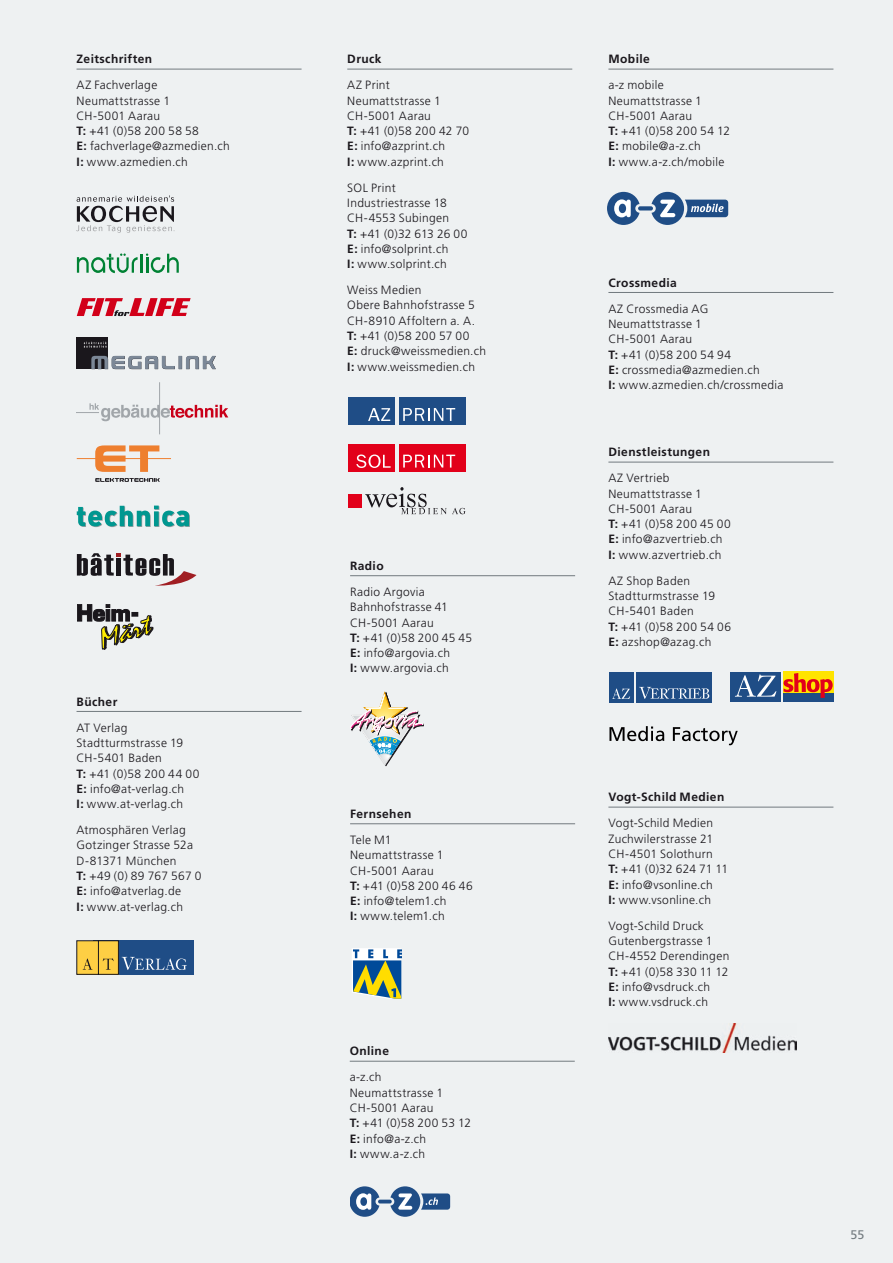
<style>
.page{position:relative;width:893px;height:1263px;background:#eef1f2}
.page>*{position:absolute;margin:0;border:0;box-sizing:border-box;transform-origin:0 0}
.t1{font:12.45px "Frutiger";color:#727a7f}
.t2{font:300 12px/15.3px "Frutiger";letter-spacing:.025em;color:#1a171c}
.t3{font:700 12px "Frutiger";letter-spacing:.035em;color:#1a171c}
.s1{font-weight:700}
</style>
<div class="page">
<hr style="left:608px;top:69px;width:225px;height:1px;background:#727a7f">
<hr style="left:608px;top:292px;width:225px;height:1px;background:#727a7f">
<hr style="left:347px;top:69px;width:225px;height:1px;background:#727a7f">
<div style="left:399px;top:397px;width:67px;height:28px;background:#1f4d86"></div>
<div style="left:349px;top:397px;width:46px;height:28px;background:#1f4d86"></div>
<svg style="left:368px;top:408px;width:22px;height:13px"></svg>
<svg style="left:403px;top:408px;width:52px;height:13px"></svg>
<div style="left:609px;top:673px;width:25px;height:30px;background:#1f4d86"></div>
<div style="left:636px;top:673px;width:76px;height:30px;background:#1f4d86"></div>
<svg style="left:612px;top:688px;width:18px;height:11px"></svg>
<svg style="left:639px;top:687px;width:70px;height:12px"></svg>
<div style="left:399px;top:444px;width:67px;height:27px;background:#e2001a"></div>
<div style="left:349px;top:444px;width:46px;height:27px;background:#e2001a"></div>
<svg style="left:403px;top:455px;width:52px;height:13px"></svg>
<svg style="left:356px;top:454px;width:35px;height:14px"></svg>
<svg style="left:365px;top:487px;width:101px;height:27px"></svg>
<div style="left:349px;top:494px;width:13px;height:14px;background:#e2001a"></div>
<svg style="left:609px;top:726px;width:55px;height:15px"></svg>
<svg style="left:673px;top:727px;width:65px;height:18px"></svg>
<div style="left:731px;top:672px;width:50px;height:29px;background:#1f4d86"></div>
<div style="left:783px;top:672px;width:50px;height:21px;background:#ffe400"></div>
<div style="left:783px;top:693px;width:50px;height:8px;background:#1f4d86"></div>
<svg style="left:735px;top:674px;width:41px;height:23px"></svg>
<svg style="left:783px;top:673px;width:50px;height:25px"></svg>
<hr style="left:77px;top:69px;width:225px;height:1px;background:#727a7f">
<hr style="left:77px;top:711px;width:225px;height:1px;background:#727a7f">
<hr style="left:350px;top:575px;width:225px;height:1px;background:#727a7f">
<hr style="left:350px;top:823px;width:225px;height:1px;background:#727a7f">
<hr style="left:350px;top:1061px;width:225px;height:1px;background:#727a7f">
<hr style="left:608px;top:462px;width:225px;height:1px;background:#727a7f">
<hr style="left:608px;top:807px;width:225px;height:1px;background:#727a7f">
<img style="left:350px;top:692px;width:74px;height:74px">
<svg style="left:378px;top:1199px;width:14px;height:4px"></svg>
<svg style="left:350px;top:1186px;width:29px;height:31px"></svg>
<svg style="left:390px;top:1186px;width:60px;height:31px"></svg>
<svg style="left:95px;top:445px;width:64px;height:27px"></svg>
<svg style="left:95px;top:478px;width:65px;height:4px"></svg>
<hr style="left:77px;top:458px;width:94px;height:1px;background:#ee7f2f">
<svg style="left:77px;top:298px;width:114px;height:18px"></svg>
<hr style="left:159px;top:382px;width:1px;height:52px;background:#a1a6aa">
<svg style="left:77px;top:403px;width:151px;height:18px"></svg>
<svg style="left:76px;top:195px;width:99px;height:38px"></svg>
<svg style="left:77px;top:253px;width:102px;height:20px"></svg>
<div style="left:77px;top:338px;width:31px;height:31px;background:#1a171c"></div>
<svg style="left:84px;top:342px;width:22px;height:6px"></svg>
<svg style="left:91px;top:356px;width:125px;height:13px"></svg>
<svg style="left:77px;top:506px;width:113px;height:21px"></svg>
<svg style="left:77px;top:553px;width:119px;height:33px"></svg>
<svg style="left:77px;top:604px;width:76px;height:46px"></svg>
<div style="left:93px;top:940px;width:100px;height:34px;background:#1f4d86"></div>
<svg style="left:77px;top:940px;width:110px;height:34px"></svg>
<svg style="left:638px;top:206px;width:15px;height:4px"></svg>
<svg style="left:607px;top:192px;width:32px;height:33px"></svg>
<svg style="left:651px;top:192px;width:77px;height:33px"></svg>
<svg style="left:352px;top:948px;width:49px;height:51px;background:#8da489"></svg>
<img style="left:608px;top:1024px;width:188px;height:28px">
<p class="t3" style="left:77px;top:52px;width:77px">Zeitschriften</p>
<p class="t2" style="left:77px;top:77px;width:155px">AZ Fachverlage<br>Neumattstrasse 1<br>CH-5001 Aarau<br><span class="s1">T:</span> +41 (0)58 200 58 58<br><span class="s1">E:</span> fachverlage@azmedien.ch<br><span class="s1">I:</span> www.azmedien.ch</p>
<p class="t3" style="left:77px;top:694px;width:42px">Bücher</p>
<p class="t2" style="left:77px;top:720px;width:124px">AT Verlag<br>Stadtturmstrasse 19<br>CH-5401 Baden<br><span class="s1">T:</span> +41 (0)58 200 44 00<br><span class="s1">E:</span> info@at-verlag.ch<br><span class="s1">I:</span> www.at-verlag.ch</p>
<p class="t2" style="left:77px;top:822px;width:127px">Atmosphären Verlag<br>Gotzinger Strasse 52a<br>D-81371 München<br><span class="s1">T:</span> +49 (0) 89 767 567 0<br><span class="s1">E:</span> info@atverlag.de<br><span class="s1">I:</span> www.at-verlag.ch</p>
<p class="t3" style="left:347px;top:52px;width:36px">Druck</p>
<p class="t2" style="left:347px;top:77px;width:123px">AZ Print<br>Neumattstrasse 1<br>CH-5001 Aarau<br><span class="s1">T:</span> +41 (0)58 200 42 70<br><span class="s1">E:</span> info@azprint.ch<br><span class="s1">I:</span> www.azprint.ch</p>
<p class="t2" style="left:347px;top:180px;width:122px">SOL Print<br>Industriestrasse 18<br>CH-4553 Subingen<br><span class="s1">T:</span> +41 (0)32 613 26 00<br><span class="s1">E:</span> info@solprint.ch<br><span class="s1">I:</span> www.solprint.ch</p>
<p class="t2" style="left:347px;top:282px;width:140px">Weiss Medien<br>Obere Bahnhofstrasse 5<br>CH-8910 Affoltern a. A.<br><span class="s1">T:</span> +41 (0)58 200 57 00<br><span class="s1">E:</span> druck@weissmedien.ch<br><span class="s1">I:</span> www.weissmedien.ch</p>
<p class="t3" style="left:350px;top:559px;width:35px">Radio</p>
<p class="t2" style="left:350px;top:584px;width:123px">Radio Argovia<br>Bahnhofstrasse 41<br>CH-5001 Aarau<br><span class="s1">T:</span> +41 (0)58 200 45 45<br><span class="s1">E:</span> info@argovia.ch<br><span class="s1">I:</span> www.argovia.ch</p>
<p class="t3" style="left:350px;top:807px;width:63px">Fernsehen</p>
<p class="t2" style="left:350px;top:832px;width:124px">Tele M1<br>Neumattstrasse 1<br>CH-5001 Aarau<br><span class="s1">T:</span> +41 (0)58 200 46 46<br><span class="s1">E:</span> info@telem1.ch<br><span class="s1">I:</span> www.telem1.ch</p>
<p class="t3" style="left:350px;top:1044px;width:41px">Online</p>
<p class="t2" style="left:350px;top:1069px;width:123px">a-z.ch<br>Neumattstrasse 1<br>CH-5001 Aarau<br><span class="s1">T:</span> +41 (0)58 200 53 12<br><span class="s1">E:</span> info@a-z.ch<br><span class="s1">I:</span> www.a-z.ch</p>
<p class="t3" style="left:608px;top:52px;width:43px">Mobile</p>
<p class="t2" style="left:608px;top:77px;width:123px">a-z mobile<br>Neumattstrasse 1<br>CH-5001 Aarau<br><span class="s1">T:</span> +41 (0)58 200 54 12<br><span class="s1">E:</span> mobile@a-z.ch<br><span class="s1">I:</span> www.a-z.ch/mobile</p>
<p class="t3" style="left:608px;top:275px;width:70px">Crossmedia</p>
<p class="t2" style="left:608px;top:301px;width:177px">AZ Crossmedia AG<br>Neumattstrasse 1<br>CH-5001 Aarau<br><span class="s1">T:</span> +41 (0)58 200 54 94<br><span class="s1">E:</span> crossmedia@azmedien.ch<br><span class="s1">I:</span> www.azmedien.ch/crossmedia</p>
<p class="t3" style="left:608px;top:445px;width:103px">Dienstleistungen</p>
<p class="t2" style="left:608px;top:470px;width:124px">AZ Vertrieb<br>Neumattstrasse 1<br>CH-5001 Aarau<br><span class="s1">T:</span> +41 (0)58 200 45 00<br><span class="s1">E:</span> info@azvertrieb.ch<br><span class="s1">I:</span> www.azvertrieb.ch</p>
<p class="t2" style="left:608px;top:573px;width:124px">AZ Shop Baden<br>Stadtturmstrasse 19<br>CH-5401 Baden<br><span class="s1">T:</span> +41 (0)58 200 54 06<br><span class="s1">E:</span> azshop@azag.ch</p>
<p class="t3" style="left:608px;top:790px;width:117px">Vogt-Schild Medien</p>
<p class="t2" style="left:608px;top:815px;width:121px">Vogt-Schild Medien<br>Zuchwilerstrasse 21<br>CH-4501 Solothurn<br><span class="s1">T:</span> +41 (0)32 624 71 11<br><span class="s1">E:</span> info@vsonline.ch<br><span class="s1">I:</span> www.vsonline.ch</p>
<p class="t2" style="left:608px;top:918px;width:122px">Vogt-Schild Druck<br>Gutenbergstrasse 1<br>CH-4552 Derendingen<br><span class="s1">T:</span> +41 (0)58 330 11 12<br><span class="s1">E:</span> info@vsdruck.ch<br><span class="s1">I:</span> www.vsdruck.ch</p>
<p class="t1" style="left:851px;top:1227px;width:15px">55</p>
</div>
